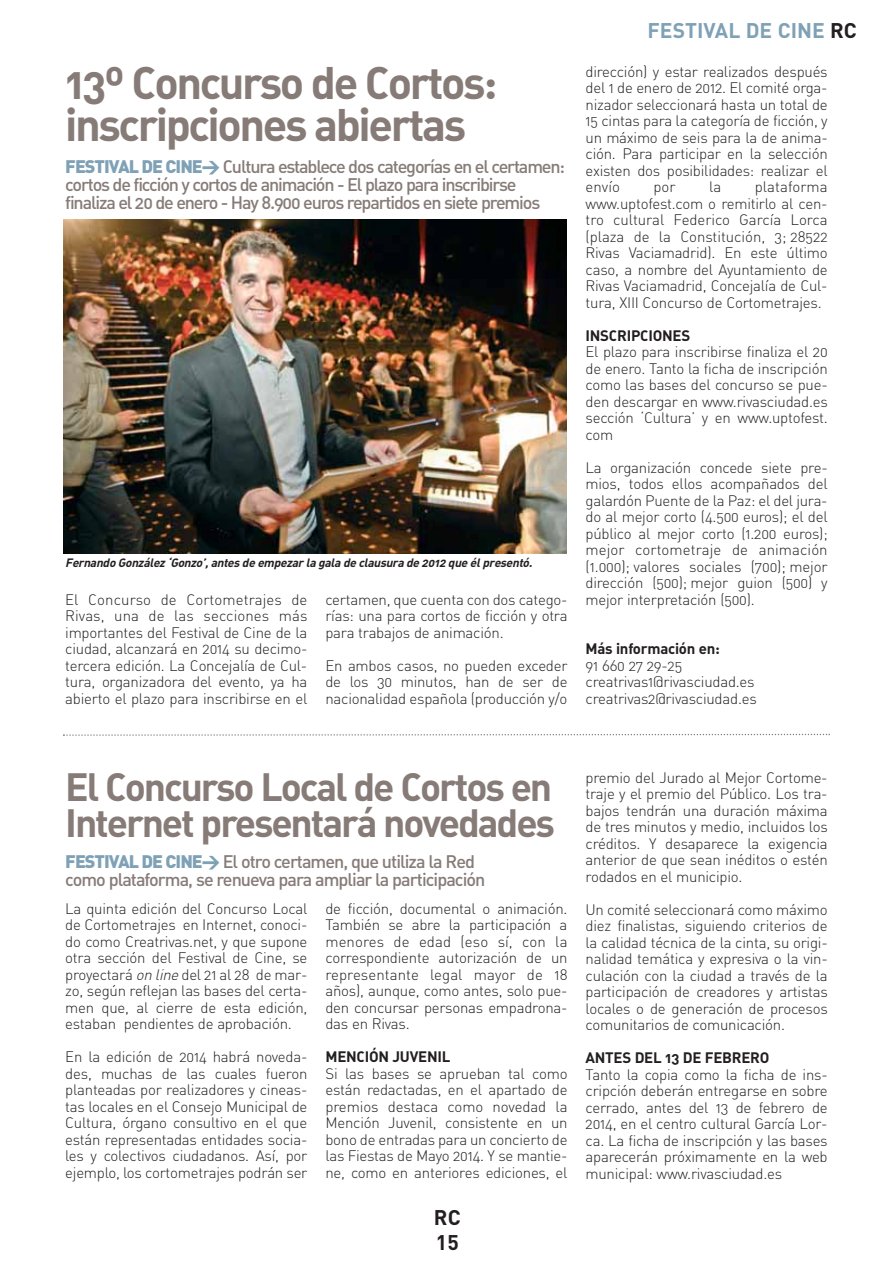
<style>
.page{position:relative;width:893px;height:1263px;background:#fff}
.page>*{position:absolute;margin:0;border:0;box-sizing:border-box;transform-origin:0 0}
.t1{font:45px/42px "DIN Bold Alternate";letter-spacing:-.055em;color:#867b77}
.t2{font:39px/36px "DIN Bold Alternate";letter-spacing:-.055em;color:#867b77}
.t3{font:700 21px "DIN";color:#7fa1b6}
.t4{font:700 21px/25.5px "DIN";color:#231f20}
.t5{font:18px/18px "DIN Medium Alternate";letter-spacing:-.065em;color:#867b77}
.t6{font:15px/16.5px "DIN Light Alternate";letter-spacing:-.015em;color:#231f20;text-align:justify}
.t7{font:15px "DIN Bold Alternate";letter-spacing:-.015em;color:#231f20}
.t8{font:italic 12px "DIN Bold Alternate";color:#231f20}
.s1{font-family:"DIN";font-weight:900;color:#7fa1b6}
.s2{color:#231f20}
.s3{font-style:italic}
</style>
<div class="page">
<img style="left:64px;top:219px;width:503px;height:334px">
<svg style="left:63px;top:733px;width:767px;height:3px"></svg>
<h1 class="t1" style="left:65px;top:68px;width:434px">13º Concurso de Cortos: inscripciones abiertas</h1>
<p class="t5" style="left:65px;top:160px;width:501px"><span class="s1">FESTIVAL DE CINE&gt;</span> Cultura establece dos categorías en el certamen: cortos de ficción y cortos de animación - El plazo para inscribirse finaliza el 20 de enero - Hay 8.900 euros repartidos en siete premios</p>
<p class="t8" style="left:65px;top:558px;width:471px">Fernando González ‘Gonzo’,antes de empezar la gala de clausura de 2012 que élpresentó.</p>
<p class="t6" style="left:65px;top:593px;width:244px">El Concurso de Cortometrajes de Rivas, una de las secciones más importantes del Festival de Cine de la ciudad, alcanzará en 2014 su decimo&shy;tercera edición. La Concejalía de Cul&shy;tura, organizadora del evento, ya ha abierto el plazo para inscribirse en el</p>
<p class="t6" style="left:325px;top:593px;width:244px">certamen, que cuenta con dos catego&shy;rías: una para cortos de ficción y otra para trabajos de animación.</p>
<p class="t6" style="left:325px;top:659px;width:244px">En ambos casos, no pueden exceder de los 30 minutos, han de ser de nacionalidad española (producción y/o</p>
<h3 class="t3" style="left:648px;top:23px;width:211px">FESTIVAL DE CINE <span class="s2">RC</span></h3>
<p class="t6" style="left:586px;top:65px;width:244px">dirección) y estar realizados después del 1 de enero de 2012. El comité orga&shy;nizador seleccionará hasta un total de 15 cintas para la categoría de ficción, y un máximo de seis para la de anima&shy;ción. Para participar en la selección existen dos posibilidades: realizar el envío</p>
<p class="t6" style="left:586px;top:180px;width:244px;text-indent:169px">plataforma www.uptofest.com o remitirlo al cen&shy;tro cultural Federico García Lorca (plaza de la Constitución, 3; 28522<br>Rivas Vaciamadrid). En este último caso, a nombre del Ayuntamiento de Rivas Vaciamadrid, Concejalía de Cul&shy;tura, XIII Concurso de Cortometrajes.</p>
<p class="t7" style="left:586px;top:330px;width:106px">INSCRIPCIONES</p>
<p class="t6" style="left:586px;top:345px;width:244px">El plazo para inscribirse finaliza el 20 de enero. Tanto la ficha de inscripción como las bases del concurso se pue&shy;den descargar en www.rivasciudad.es sección ‘Cultura’ y en www.uptofest. com</p>
<p class="t6" style="left:586px;top:461px;width:244px">La organización concede siete pre&shy;mios, todos ellos acompañados del galardón Puente de la Paz: el del jura&shy;do al mejor corto (4.500 euros); el del público al mejor corto (1.200 euros); mejor cortometraje de animación (1.000); valores sociales (700); mejor dirección (500); mejor guion (500) y mejor interpretación (500).</p>
<p class="t7" style="left:586px;top:644px;width:136px">Más información en:</p>
<p class="t6" style="left:586px;top:659px;width:173px;text-align:left">91 660 27 29-25 creatrivas1@rivasciudad.es creatrivas2@rivasciudad.es</p>
<p class="t6" style="left:653px;top:180px;width:24px">por</p>
<p class="t6" style="left:709px;top:180px;width:14px">la</p>
<h2 class="t2" style="left:65px;top:773px;width:491px">El Concurso Local de Cortos en<br>Internet presentará novedades</h2>
<p class="t5" style="left:65px;top:855px;width:422px"><span class="s1">FESTIVAL DE CINE&gt;</span> El otro certamen, que utiliza la Red como plataforma, se renueva para ampliar la participación</p>
<p class="t6" style="left:65px;top:902px;width:244px">La quinta edición del Concurso Local de Cortometrajes en Internet, conoci&shy;do como Creatrivas.net, y que supone otra sección del Festival de Cine, se proyectará <span class="s3">on line</span> del 21 al 28 de mar&shy;zo, según reflejan las bases del certa&shy;men que, al cierre de esta edición, estaban pendientes de aprobación.</p>
<p class="t6" style="left:65px;top:1050px;width:244px">En la edición de 2014 habrá noveda&shy;des, muchas de las cuales fueron planteadas por realizadores y cineas&shy;tas locales en el Consejo Municipal de Cultura, órgano consultivo en el que están representadas entidades socia&shy;les y colectivos ciudadanos. Así, por ejemplo, los cortometrajes podrán ser</p>
<p class="t6" style="left:325px;top:902px;width:244px">de ficción, documental o animación.<br>También se abre la participación a menores de edad (eso sí, con la correspondiente autorización de un representante legal mayor de 18 años), aunque, como antes, solo pue&shy;den concursar personas empadrona&shy;das en Rivas.</p>
<p class="t7" style="left:325px;top:1051px;width:126px">MENCIÓN JUVENIL</p>
<p class="t6" style="left:325px;top:1067px;width:244px">Si las bases se aprueban tal como están redactadas, en el apartado de premios destaca como novedad la Mención Juvenil, consistente en un bono de entradas para un concierto de las Fiestas de Mayo 2014. Y se mantie&shy;ne, como en anteriores ediciones, el</p>
<h3 class="t4" style="left:434px;top:1207px;width:28px">RC<br>15</h3>
<p class="t6" style="left:586px;top:771px;width:244px">premio del Jurado al Mejor Cortome&shy;traje y el premio del Público. Los tra&shy;bajos tendrán una duración máxima de tres minutos y medio, incluidos los créditos. Y desaparece la exigencia anterior de que sean inéditos o estén rodados en el municipio.</p>
<p class="t6" style="left:586px;top:903px;width:244px">Un comité seleccionará como máximo diez finalistas, siguiendo criterios de la calidad técnica de la cinta, su origi&shy;nalidad temática y expresiva o la vin&shy;culación con la ciudad a través de la participación de creadores y artistas locales o de generación de procesos comunitarios de comunicación.</p>
<p class="t7" style="left:586px;top:1052px;width:185px">ANTES DEL 13 DE FEBRERO</p>
<p class="t6" style="left:586px;top:1068px;width:244px">Tanto la copia como la ficha de ins&shy;cripción deberán entregarse en sobre cerrado, antes del 13 de febrero de 2014, en el centro cultural García Lor&shy;ca. La ficha de inscripción y las bases aparecerán próximamente en la web municipal: www.rivasciudad.es</p>
</div>
